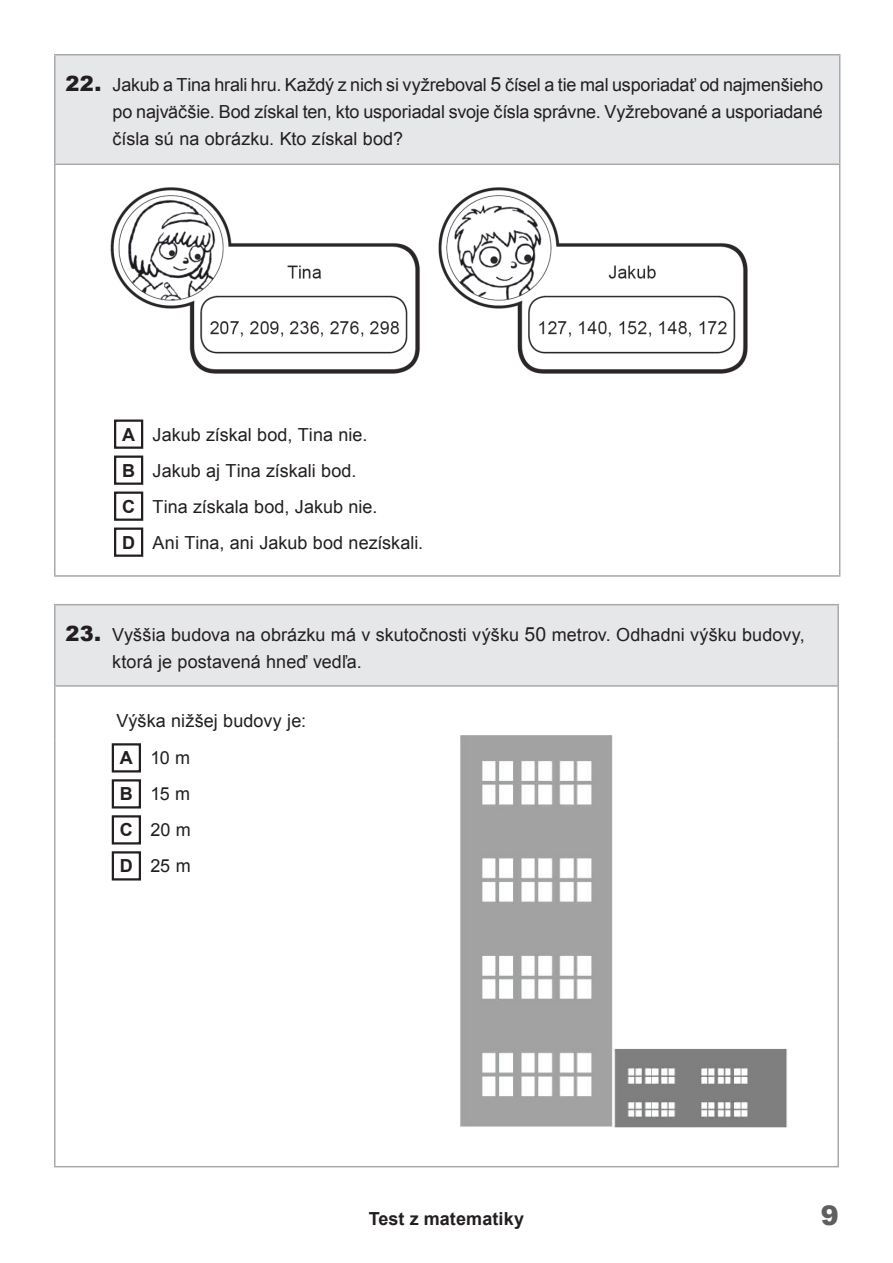
<style>
.page{position:relative;width:893px;height:1263px;background:#fff}
.page>*{position:absolute;margin:0;border:0;box-sizing:border-box;transform-origin:0 0}
.t1{font:900 27px "Arial";color:#5f5f62}
.t2{font:18px/36.3px "Arial";color:#231f20}
.t3{font:700 18px "Arial";letter-spacing:.005em;color:#231f20}
.s1{font-weight:900;font-size:21px}
.s2{font-size:19.5px}
.s3{font-weight:700}
</style>
<div class="page">
<div style="left:55px;top:55px;width:785px;height:109px;background:#e6e7e9"></div>
<hr style="left:54px;top:54px;width:786px;height:2px;background:#a8a9ad">
<hr style="left:54px;top:56px;width:2px;height:108px;background:#a8a9ad">
<hr style="left:839px;top:56px;width:1px;height:108px;background:#a8a9ad">
<hr style="left:54px;top:164px;width:786px;height:1px;background:#a8a9ad">
<hr style="left:54px;top:165px;width:2px;height:410px;background:#a8a9ad">
<hr style="left:839px;top:165px;width:1px;height:410px;background:#a8a9ad">
<hr style="left:54px;top:575px;width:786px;height:2px;background:#a8a9ad">
<img style="left:110px;top:187px;width:638px;height:187px">
<div style="left:114px;top:419px;width:29px;height:30px;border:2px solid #231f20"></div>
<div style="left:114px;top:455px;width:29px;height:30px;border:2px solid #231f20"></div>
<div style="left:114px;top:491px;width:29px;height:30px;border:2px solid #231f20"></div>
<div style="left:114px;top:527px;width:29px;height:30px;border:2px solid #231f20"></div>
<div style="left:55px;top:605px;width:783px;height:81px;background:#e6e7e9"></div>
<hr style="left:54px;top:741px;width:2px;height:425px;background:#a8a9ad">
<hr style="left:837px;top:741px;width:2px;height:425px;background:#a8a9ad">
<hr style="left:54px;top:1166px;width:246px;height:1px;background:#a8a9ad">
<hr style="left:300px;top:1166px;width:539px;height:1px;background:#a8a9ad">
<hr style="left:54px;top:604px;width:246px;height:1px;background:#a8a9ad">
<hr style="left:54px;top:605px;width:2px;height:80px;background:#a8a9ad">
<hr style="left:300px;top:604px;width:539px;height:1px;background:#a8a9ad">
<hr style="left:837px;top:605px;width:2px;height:80px;background:#a8a9ad">
<hr style="left:54px;top:685px;width:246px;height:2px;background:#a8a9ad">
<hr style="left:54px;top:687px;width:2px;height:54px;background:#a8a9ad">
<hr style="left:300px;top:685px;width:539px;height:2px;background:#a8a9ad">
<hr style="left:837px;top:687px;width:2px;height:54px;background:#a8a9ad">
<div style="left:112px;top:743px;width:29px;height:29px;border:2px solid #231f20"></div>
<div style="left:112px;top:779px;width:29px;height:29px;border:2px solid #231f20"></div>
<div style="left:112px;top:815px;width:29px;height:29px;border:2px solid #231f20"></div>
<div style="left:112px;top:851px;width:29px;height:29px;border:2px solid #231f20"></div>
<img style="left:460px;top:736px;width:328px;height:392px">
<p class="t2" style="left:113px;top:71px;width:712px;line-height:27.2px;text-align:justify;text-indent:-47px"><span class="s1">22.</span> Jakub a Tina hrali hru. Každý z nich si vyžreboval <span class="s2">5</span> čísel a tie mal usporiadať od najmenšieho po najväčšie. Bod získal ten, kto usporiadal svoje čísla správne. Vyžrebované a usporiadané čísla sú na obrázku. Kto získal bod?</p>
<p class="t2" style="left:122px;top:417px;width:303px"><span class="s3">A</span> Jakub získal bod, Tina nie.<br><span class="s3">B</span> Jakub aj Tina získali bod.<br><span class="s3">C</span> Tina získala bod, Jakub nie.<br><span class="s3">D</span> Ani Tina, ani Jakub bod nezískali.</p>
<p class="t2" style="left:112px;top:621px;width:694px;line-height:27.2px;text-indent:-47px"><span class="s1">23.</span> Vyššia budova na obrázku má v skutočnosti výšku <span class="s2">50</span> metrov. Odhadni výšku budovy, ktorá je postavená hneď vedľa.</p>
<p class="t2" style="left:116px;top:703px;width:191px">Výška nižšej budovy je:<br><span class="s3">A</span> 10 m<br><span class="s3">B</span> 15 m<br><span class="s3">C</span> 20 m<br><span class="s3">D</span> 25 m</p>
<p class="t3" style="left:369px;top:1206px;width:157px">Test z matematiky</p>
<h1 class="t1" style="left:821px;top:1195px;width:20px">9</h1>
</div>
